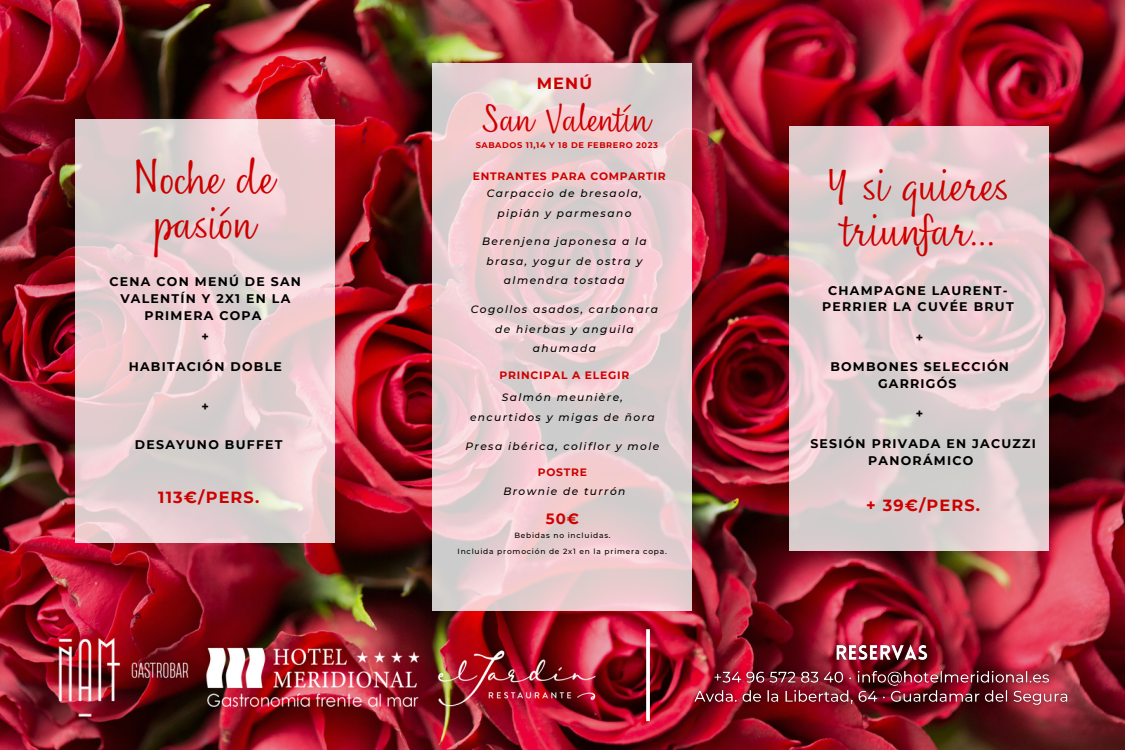
<style>
.page{position:relative;width:1125px;height:750px;background:#fff}
.page>*{position:absolute;margin:0;border:0;box-sizing:border-box;transform-origin:0 0}
.t1{font:43.75px/45px "Nefelibata Script";letter-spacing:-.005em;color:#cd0000;text-align:center}
.t2{font:35.12px "Nefelibata Script";letter-spacing:-.005em;color:#cd0000}
.t3{font:700 16.12px "Montserrat";letter-spacing:.07em;color:#cd0000}
.t4{font:700 14.88px "Montserrat";color:#cd0000}
.t5{font:700 12.5px/16.9px "Montserrat";letter-spacing:.1em;color:#000;text-align:center}
.t6{font:700 10.75px "Montserrat";letter-spacing:.07em;color:#cd0000}
.t7{font:italic 500 10.62px/19.6px "Montserrat";letter-spacing:.135em;color:#000;text-align:center}
.t8{font:700 8.25px "Montserrat";letter-spacing:.07em;color:#cd0000}
.t9{font:500 7.5px "Montserrat";letter-spacing:.105em;color:#000}
</style>
<div class="page">
<img style="left:0;top:0;width:1125px;height:750px">
<svg style="left:432px;top:63px;width:260px;height:548px;background:#e7ced1"></svg>
<svg style="left:75px;top:119px;width:260px;height:424px;background:#e5cfd1"></svg>
<svg style="left:789px;top:126px;width:260px;height:424px;background:#e1cfd0"></svg>
<img style="left:203px;top:639px;width:221px;height:72px">
<img style="left:424px;top:635px;width:186px;height:80px">
<img style="left:52px;top:629px;width:141px;height:92px">
<svg style="left:646px;top:629px;width:4px;height:92px"></svg>
<img style="left:683px;top:635px;width:395px;height:82px">
<h1 class="t1" style="left:136px;top:156px;width:141px">Noche de pasión</h1>
<p class="t5" style="left:110px;top:273px;width:193px">CENA CON MENÚ DE SAN<br>VALENTÍN Y 2X1 EN LA<br>PRIMERA COPA</p>
<p class="t5" style="left:202px;top:328px;width:9px">+</p>
<p class="t5" style="left:129px;top:358px;width:155px">HABITACIÓN DOBLE</p>
<p class="t5" style="left:202px;top:398px;width:9px">+</p>
<p class="t5" style="left:135px;top:436px;width:149px">DESAYUNO BUFFET</p>
<h3 class="t3" style="left:158px;top:488px;width:103px">113€/PERS.</h3>
<h3 class="t3" style="left:537px;top:74px;width:57px">MENÚ</h3>
<h2 class="t2" style="left:483px;top:93px;width:169px">San Valentín</h2>
<p class="t8" style="left:476px;top:140px;width:184px">SABADOS 11,14 Y 18 DE FEBRERO 2023</p>
<p class="t6" style="left:473px;top:170px;width:194px">ENTRANTES PARA COMPARTIR</p>
<p class="t7" style="left:487px;top:183px;width:157px">Carpaccio de bresaola, pipián y parmesano</p>
<p class="t7" style="left:482px;top:232px;width:166px">Berenjena japonesa a la brasa, yogur de ostra y almendra tostada</p>
<p class="t7" style="left:471px;top:300px;width:189px">Cogollos asados, carbonara de hierbas y anguila ahumada</p>
<p class="t6" style="left:500px;top:369px;width:131px">PRINCIPAL A ELEGIR</p>
<p class="t7" style="left:470px;top:388px;width:186px">Salmón meunière, encurtidos y migas de ñora</p>
<p class="t7" style="left:465px;top:436px;width:195px">Presa ibérica, coliflor y mole</p>
<p class="t6" style="left:538px;top:466px;width:51px">POSTRE</p>
<p class="t7" style="left:503px;top:481px;width:124px">Brownie de turrón</p>
<h3 class="t4" style="left:546px;top:510px;width:35px">50€</h3>
<p class="t9" style="left:514px;top:530px;width:98px">Bebidas no incluidas.</p>
<p class="t9" style="left:458px;top:547px;width:211px">Incluida promoción de 2x1 en la primera copa.</p>
<h1 class="t1" style="left:830px;top:163px;width:182px">Y si quieres triunfar...</h1>
<p class="t5" style="left:822px;top:282px;width:193px">CHAMPAGNE LAURENT-<br>PERRIER LA CUVÉE BRUT</p>
<p class="t5" style="left:916px;top:329px;width:9px">+</p>
<p class="t5" style="left:830px;top:358px;width:180px">BOMBONES SELECCIÓN<br>GARRIGÓS</p>
<p class="t5" style="left:916px;top:405px;width:9px">+</p>
<p class="t5" style="left:810px;top:435px;width:227px">SESIÓN PRIVADA EN JACUZZI<br>PANORÁMICO</p>
<h3 class="t3" style="left:866px;top:495px;width:116px">+ 39€/PERS.</h3>
</div>
